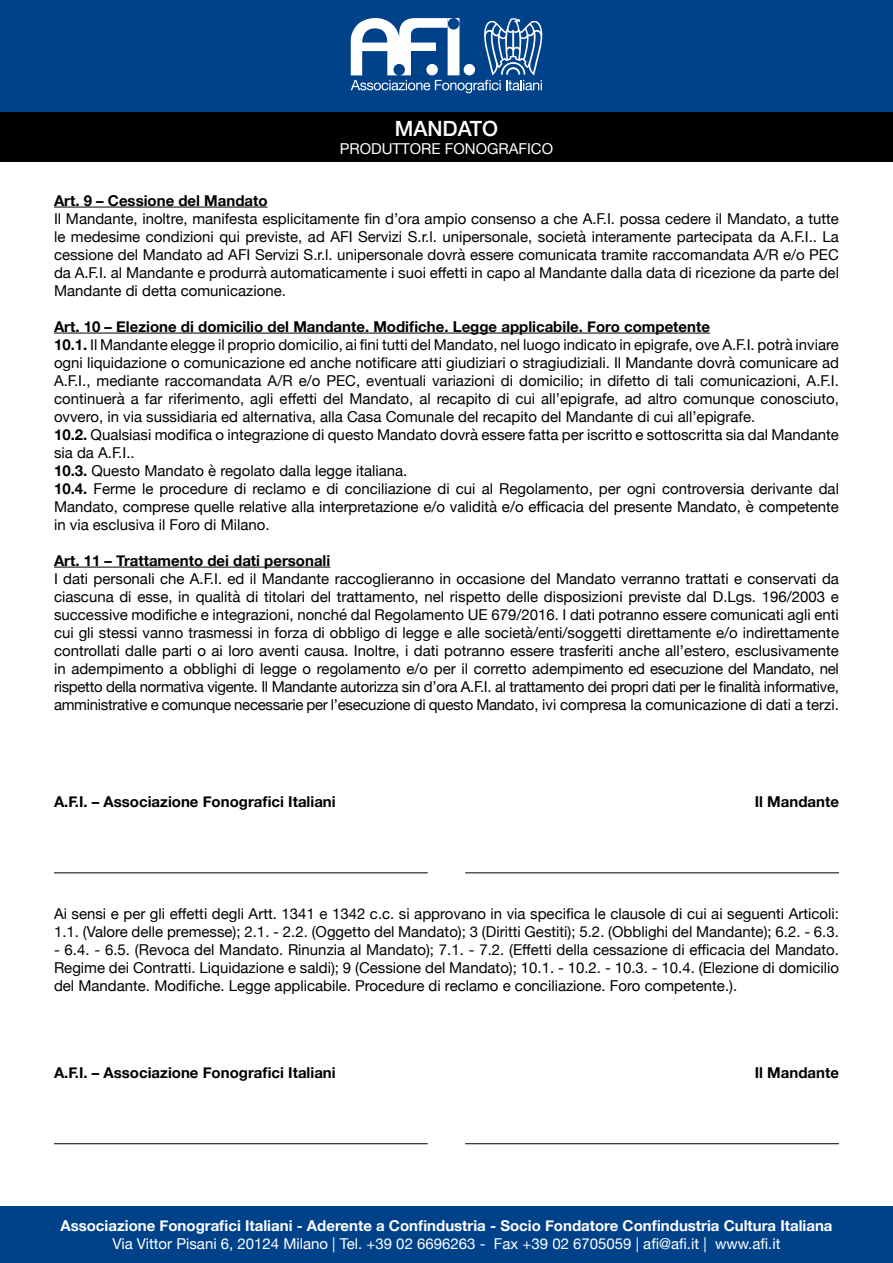
<style>
.page{position:relative;width:893px;height:1263px;background:#fff}
.page>*{position:absolute;margin:0;border:0;box-sizing:border-box;transform-origin:0 0}
.t1{font:500 21px "Helvetica Neue";color:#fff}
.t2{font:15px/18px "Helvetica Neue";color:#000;text-align:justify}
.t3{font:700 15px "Helvetica Neue";color:#000}
.t4{font:15px "Helvetica Neue";color:#fff}
.t5{font:700 15px "Helvetica Neue";color:#fff}
.s1{font-weight:700}
</style>
<div class="page">
<hr style="left:54px;top:1143px;width:374px;height:1px;background:#000">
<hr style="left:54px;top:872px;width:374px;height:1px;background:#000">
<hr style="left:465px;top:1143px;width:374px;height:1px;background:#000">
<hr style="left:465px;top:872px;width:374px;height:1px;background:#000">
<hr style="left:54px;top:207px;width:214px;height:1px;background:#000">
<hr style="left:54px;top:333px;width:656px;height:1px;background:#000">
<hr style="left:54px;top:567px;width:276px;height:1px;background:#000">
<div style="left:0;top:1207px;width:893px;height:56px;background:#004289"></div>
<div style="left:0;top:106px;width:893px;height:56px;background:#000"></div>
<div style="left:0;top:0;width:893px;height:111px;background:#004289"></div>
<svg style="left:351px;top:18px;width:192px;height:75px"></svg>
<h1 class="t1" style="left:395px;top:115px;width:105px">MANDATO</h1>
<p class="t4" style="left:340px;top:139px;width:215px">PRODUTTORE FONOGRAFICO</p>
<p class="t3" style="left:54px;top:191px;width:215px">Art. 9 – Cessione del Mandato</p>
<p class="t2" style="left:54px;top:209px;width:786px">Il Mandante, inoltre, manifesta esplicitamente fin d’ora ampio consenso a che A.F.I. possa cedere il Mandato, a tutte le medesime condizioni qui previste, ad AFI Servizi S.r.l. unipersonale, società interamente partecipata da A.F.I.. La cessione del Mandato ad AFI Servizi S.r.l. unipersonale dovrà essere comunicata tramite raccomandata A/R e/o PEC da A.F.I. al Mandante e produrrà automaticamente i suoi effetti in capo al Mandante dalla data di ricezione da parte del Mandante di detta comunicazione.</p>
<p class="t2" style="left:54px;top:317px;width:786px;text-align:left"><span class="s1">Art. 10 – Elezione di domicilio del Mandante. Modifiche. Legge applicabile. Foro competente<br>10.1.</span> Il Mandante elegge il proprio domicilio, ai fini tutti del Mandato, nel luogo indicato in epigrafe, ove A.F.I. potrà inviare ogni liquidazione o comunicazione ed anche notificare atti giudiziari o stragiudiziali. Il Mandante dovrà comunicare ad A.F.I., mediante raccomandata A/R e/o PEC, eventuali variazioni di domicilio; in difetto di tali comunicazioni, A.F.I. continuerà a far riferimento, agli effetti del Mandato, al recapito di cui all’epigrafe, ad altro comunque conosciuto, ovvero, in via sussidiaria ed alternativa, alla Casa Comunale del recapito del Mandante di cui all’epigrafe.<br><span class="s1">10.2.</span> Qualsiasi modifica o integrazione di questo Mandato dovrà essere fatta per iscritto e sottoscritta sia dal Mandante sia da A.F.I..<br><span class="s1">10.3.</span> Questo Mandato è regolato dalla legge italiana.<br><span class="s1">10.4.</span> Ferme le procedure di reclamo e di conciliazione di cui al Regolamento, per ogni controversia derivante dal Mandato, comprese quelle relative alla interpretazione e/o validità e/o efficacia del presente Mandato, è competente in via esclusiva il Foro di Milano.</p>
<p class="t3" style="left:54px;top:551px;width:278px">Art. 11 – Trattamento dei dati personali</p>
<p class="t2" style="left:54px;top:569px;width:786px">I dati personali che A.F.I. ed il Mandante raccoglieranno in occasione del Mandato verranno trattati e conservati da ciascuna di esse, in qualità di titolari del trattamento, nel rispetto delle disposizioni previste dal D.Lgs. 196/2003 e successive modifiche e integrazioni, nonché dal Regolamento UE 679/2016. I dati potranno essere comunicati agli enti cui gli stessi vanno trasmessi in forza di obbligo di legge e alle società/enti/soggetti direttamente e/o indirettamente controllati dalle parti o ai loro aventi causa. Inoltre, i dati potranno essere trasferiti anche all’estero, esclusivamente in adempimento a obblighi di legge o regolamento e/o per il corretto adempimento ed esecuzione del Mandato, nel rispetto della normativa vigente. Il Mandante autorizza sin d’ora A.F.I. al trattamento dei propri dati per le finalità informative, amministrative e comunque necessarie per l’esecuzione di questo Mandato, ivi compresa la comunicazione di dati a terzi.</p>
<p class="t3" style="left:54px;top:792px;width:283px">A.F.I. – Associazione Fonografici Italiani</p>
<p class="t3" style="left:755px;top:792px;width:86px">Il Mandante</p>
<p class="t2" style="left:54px;top:904px;width:786px">Ai sensi e per gli effetti degli Artt. 1341 e 1342 c.c. si approvano in via specifica le clausole di cui ai seguenti Articoli:<br>1.1. (Valore delle premesse); 2.1. - 2.2. (Oggetto del Mandato); 3 (Diritti Gestiti); 5.2. (Obblighi del Mandante); 6.2. - 6.3.</p>
<p class="t2" style="left:54px;top:940px;width:786px">- 6.4. - 6.5. (Revoca del Mandato. Rinunzia al Mandato); 7.1. - 7.2. (Effetti della cessazione di efficacia del Mandato.<br>Regime dei Contratti. Liquidazione e saldi); 9 (Cessione del Mandato); 10.1. - 10.2. - 10.3. - 10.4. (Elezione di domicilio del Mandante. Modifiche. Legge applicabile. Procedure di reclamo e conciliazione. Foro competente.).</p>
<p class="t3" style="left:54px;top:1063px;width:283px">A.F.I. – Associazione Fonografici Italiani</p>
<p class="t3" style="left:755px;top:1063px;width:86px">Il Mandante</p>
<p class="t5" style="left:60px;top:1216px;width:774px">Associazione Fonografici Italiani - Aderente a Confindustria - Socio Fondatore Confindustria Cultura Italiana</p>
<p class="t4" style="left:112px;top:1235px;width:669px">Via Vittor Pisani 6, 20124 Milano | Tel. +39 02 6696263 - Fax +39 02 6705059 | afi@afi.it | www.afi.it</p>
</div>
